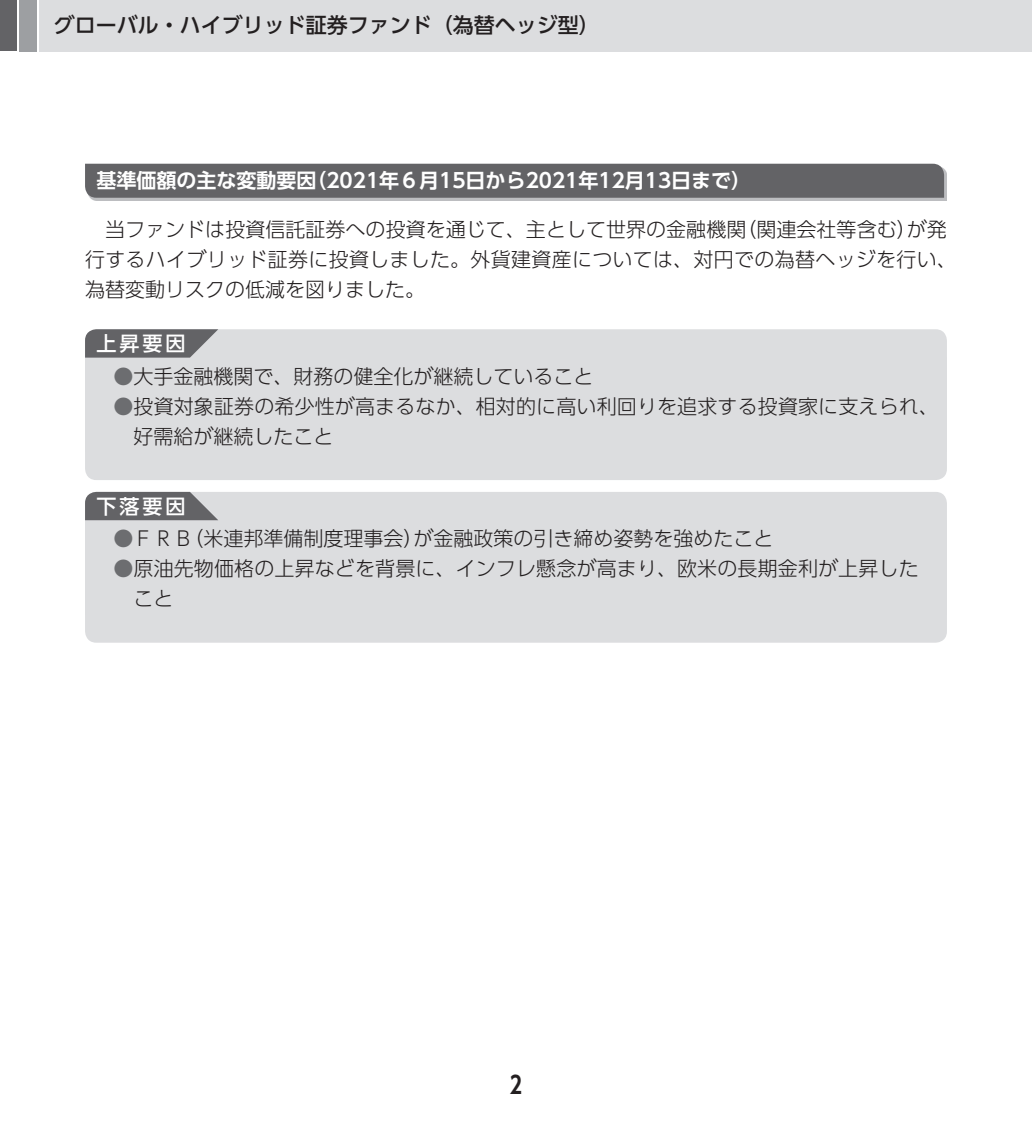
<style>
.page{position:relative;width:1032px;height:1134px;background:#fff}
.page>*{position:absolute;margin:0;border:0;box-sizing:border-box;transform-origin:0 0}
.t1{font:700 24px "UD Shin Go Pro De";color:#231f20}
.t2{font:500 21px "UD Shin Go Pro";color:#231f20}
.t3{font:300 20px/30px "UD Shin Go Pro";color:#231f20}
.t4{font:700 20px "UD Shin Go Pro De";color:#fff}
.t5{font:500 20px "UD Shin Go Pro";letter-spacing:.15em;color:#fff}
.s1{color:#6c6d70}
</style>
<div class="page">
<div style="left:0;top:0;width:17px;height:51px;background:#636366"></div>
<div style="left:20px;top:0;width:17px;height:51px;background:#9d9fa2"></div>
<div style="left:40px;top:0;width:992px;height:51px;background:#dcdddf"></div>
<div style="left:88px;top:166px;width:859px;height:35px;background:#bcbdc0"></div>
<div style="left:85px;top:164px;width:859px;height:34px;background:#636366"></div>
<div style="left:85px;top:358px;width:862px;height:94px;background:#dcdddf"></div>
<div style="left:85px;top:520px;width:862px;height:94px;background:#dcdddf"></div>
<svg style="left:85px;top:329px;width:862px;height:29px;background:#cbccce"></svg>
<div style="left:85px;top:452px;width:862px;height:28px;background:#dcdddf"></div>
<svg style="left:85px;top:492px;width:862px;height:28px;background:#cbccce"></svg>
<div style="left:85px;top:614px;width:862px;height:29px;background:#dcdddf"></div>
<p class="t2" style="left:54px;top:8px;width:548px">グローバル・ハイブリッド証券ファンド（為替ヘッジ型）</p>
<p class="t4" style="left:96px;top:164px;width:656px">基準価額の主な変動要因（2021年６月15日から2021年12月13日まで）</p>
<p class="t3" style="left:85px;top:214px;width:873px">　当ファンドは投資信託証券への投資を通じて、主として世界の金融機関（関連会社等含む）が発行するハイブリッド証券に投資しました。外貨建資産については、対円での為替ヘッジを行い、為替変動リスクの低減を図りました。</p>
<p class="t5" style="left:96px;top:327px;width:91px">上昇要因</p>
<p class="t3" style="left:113px;top:360px;width:481px"><span class="s1">●</span>大手金融機関で、財務の健全化が継続していること</p>
<p class="t3" style="left:133px;top:390px;width:807px;text-indent:-20px"><span class="s1">●</span>投資対象証券の希少性が高まるなか、相対的に高い利回りを追求する投資家に支えられ、好需給が継続したこと</p>
<p class="t5" style="left:96px;top:490px;width:91px">下落要因</p>
<p class="t3" style="left:113px;top:523px;width:661px"><span class="s1">●</span>ＦＲＢ（米連邦準備制度理事会）が金融政策の引き締め姿勢を強めたこと</p>
<p class="t3" style="left:133px;top:553px;width:787px;text-indent:-20px"><span class="s1">●</span>原油先物価格の上昇などを背景に、インフレ懸念が高まり、欧米の長期金利が上昇したこと</p>
<p class="t1" style="left:510px;top:1065px;width:14px">2</p>
</div>
